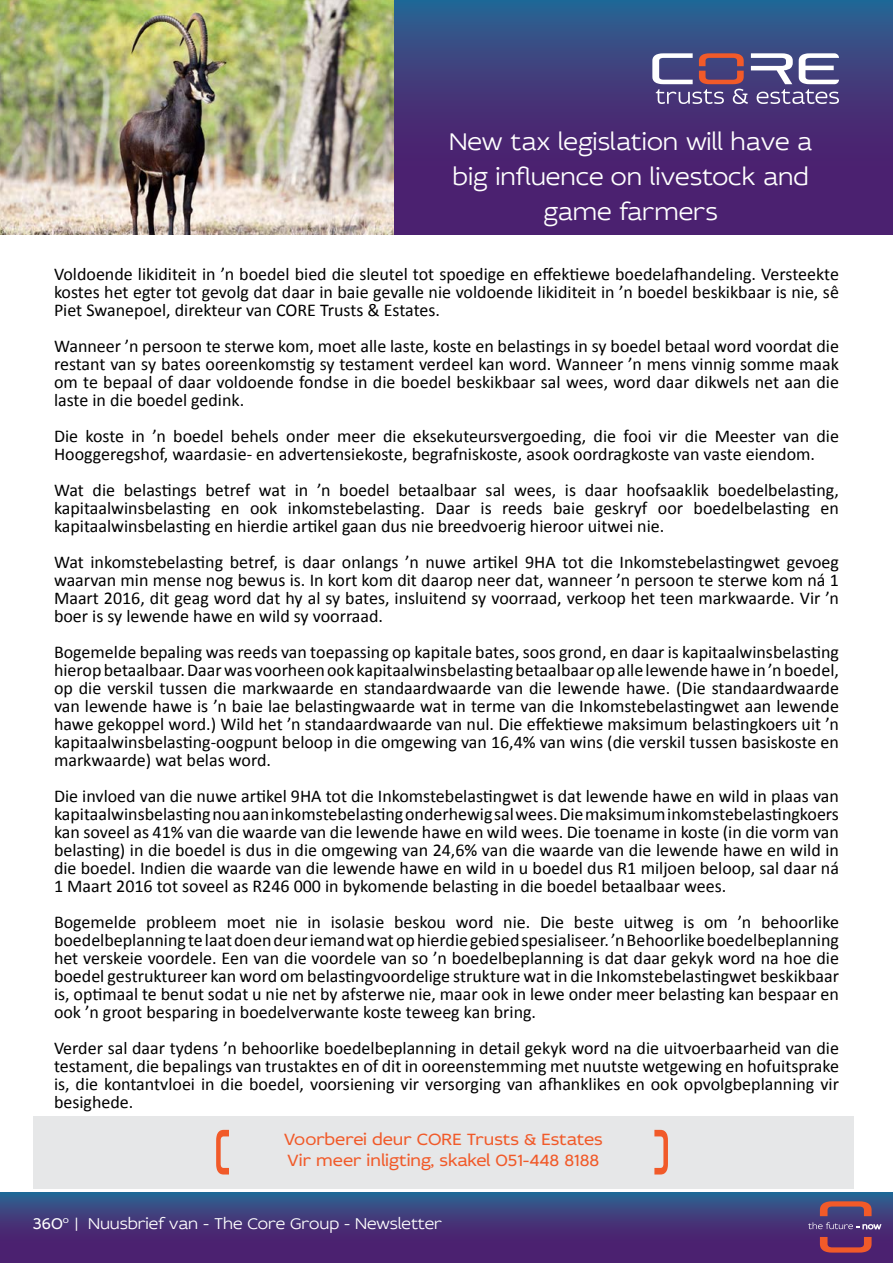
<style>
.page{position:relative;width:893px;height:1263px;background:#fff}
.page>*{position:absolute;margin:0;border:0;box-sizing:border-box;transform-origin:0 0}
.t1{font:300 25.35px/35.2px "Idealist Sans";color:#fff;text-align:center}
.t2{font:18px/18px "Calibri";color:#000;text-align:justify}
.t3{font:17.25px/20.9px "Idealist Sans";color:#f15a29}
.t4{font:300 16.5px "Idealist Sans";color:#fff}
.s1{font-weight:400}
</style>
<div class="page">
<svg style="left:393px;top:0;width:500px;height:235px;background:#423479"></svg>
<svg style="left:0;top:1193px;width:893px;height:70px;background:#423579"></svg>
<svg style="left:808px;top:1222px;width:73px;height:7px"></svg>
<svg style="left:820px;top:1201px;width:52px;height:15px"></svg>
<svg style="left:820px;top:1237px;width:52px;height:15px"></svg>
<img style="left:0;top:0;width:393px;height:235px">
<svg style="left:652px;top:53px;width:187px;height:51px"></svg>
<div style="left:33px;top:1116px;width:821px;height:72px;background:#e6e7e8"></div>
<svg style="left:216px;top:1130px;width:13px;height:44px"></svg>
<svg style="left:654px;top:1130px;width:14px;height:44px"></svg>
<h1 class="t1" style="left:449px;top:123px;width:365px">New tax legislation will have a big influence on livestock and game farmers</h1>
<p class="t2" style="left:54px;top:264px;width:786px">Voldoende likiditeit in ’n boedel bied die sleutel tot spoedige en effektiewe boedelafhandeling. Versteekte kostes het egter tot gevolg dat daar in baie gevalle nie voldoende likiditeit in ’n boedel beskikbaar is nie, sê Piet Swanepoel, direkteur van CORE Trusts &amp; Estates.</p>
<p class="t2" style="left:54px;top:336px;width:786px">Wanneer ’n persoon te sterwe kom, moet alle laste, koste en belastings in sy boedel betaal word voordat die restant van sy bates ooreenkomstig sy testament verdeel kan word. Wanneer ’n mens vinnig somme maak om te bepaal of daar voldoende fondse in die boedel beskikbaar sal wees, word daar dikwels net aan die laste in die boedel gedink.</p>
<p class="t2" style="left:54px;top:426px;width:786px">Die koste in ’n boedel behels onder meer die eksekuteursvergoeding, die fooi vir die Meester van die<br>Hooggeregshof, waardasie- en advertensiekoste, begrafniskoste, asook oordragkoste van vaste eiendom.</p>
<p class="t2" style="left:54px;top:480px;width:786px">Wat die belastings betref wat in ’n boedel betaalbaar sal wees, is daar hoofsaaklik boedelbelasting, kapitaalwinsbelasting en ook inkomstebelasting. Daar is reeds baie geskryf oor boedelbelasting en kapitaalwinsbelasting en hierdie artikel gaan dus nie breedvoerig hieroor uitwei nie.</p>
<p class="t2" style="left:54px;top:552px;width:786px">Wat inkomstebelasting betref, is daar onlangs ’n nuwe artikel 9HA tot die Inkomstebelastingwet gevoeg waarvan min mense nog bewus is. In kort kom dit daarop neer dat, wanneer ’n persoon te sterwe kom ná 1<br>Maart 2016, dit geag word dat hy al sy bates, insluitend sy voorraad, verkoop het teen markwaarde. Vir ’n boer is sy lewende hawe en wild sy voorraad.</p>
<p class="t2" style="left:54px;top:642px;width:786px">Bogemelde bepaling was reeds van toepassing op kapitale bates, soos grond, en daar is kapitaalwinsbelasting hierop betaalbaar. Daar was voorheen ook kapitaalwinsbelasting betaalbaar op alle lewende hawe in ’n boedel, op die verskil tussen die markwaarde en standaardwaarde van die lewende hawe. (Die standaardwaarde van lewende hawe is ’n baie lae belastingwaarde wat in terme van die Inkomstebelastingwet aan lewende hawe gekoppel word.) Wild het ’n standaardwaarde van nul. Die effektiewe maksimum belastingkoers uit ’n kapitaalwinsbelasting-oogpunt beloop in die omgewing van 16,4% van wins (die verskil tussen basiskoste en markwaarde) wat belas word.</p>
<p class="t2" style="left:54px;top:786px;width:786px">Die invloed van die nuwe artikel 9HA tot die Inkomstebelastingwet is dat lewende hawe en wild in plaas van kapitaalwinsbelasting nou aan inkomstebelasting onderhewig sal wees. Die maksimum inkomstebelastingkoers kan soveel as 41% van die waarde van die lewende hawe en wild wees. Die toename in koste (in die vorm van belasting) in die boedel is dus in die omgewing van 24,6% van die waarde van die lewende hawe en wild in die boedel. Indien die waarde van die lewende hawe en wild in u boedel dus R1 miljoen beloop, sal daar ná 1 Maart 2016 tot soveel as R246 000 in bykomende belasting in die boedel betaalbaar wees.</p>
<p class="t2" style="left:54px;top:912px;width:786px">Bogemelde probleem moet nie in isolasie beskou word nie. Die beste uitweg is om ’n behoorlike boedelbeplanning te laat doen deur iemand wat op hierdie gebied spesialiseer. ’n Behoorlike boedelbeplanning het verskeie voordele. Een van die voordele van so ’n boedelbeplanning is dat daar gekyk word na hoe die boedel gestruktureer kan word om belastingvoordelige strukture wat in die Inkomstebelastingwet beskikbaar is, optimaal te benut sodat u nie net by afsterwe nie, maar ook in lewe onder meer belasting kan bespaar en ook ’n groot besparing in boedelverwante koste teweeg kan bring.</p>
<p class="t2" style="left:54px;top:1038px;width:786px">Verder sal daar tydens ’n behoorlike boedelbeplanning in detail gekyk word na die uitvoerbaarheid van die testament, die bepalings van trustaktes en of dit in ooreenstemming met nuutste wetgewing en hofuitsprake is, die kontantvloei in die boedel, voorsiening vir versorging van afhanklikes en ook opvolgbeplanning vir besighede.</p>
<p class="t3" style="left:284px;top:1128px;width:321px">Voorberei deur CORE Trusts &amp; Estates<br>Vir meer inligting, skakel 051-448 8188</p>
<p class="t4" style="left:33px;top:1212px;width:411px"><span class="s1">360</span><sup>o</sup> | Nuusbrief van - The Core Group - Newsletter</p>
</div>
